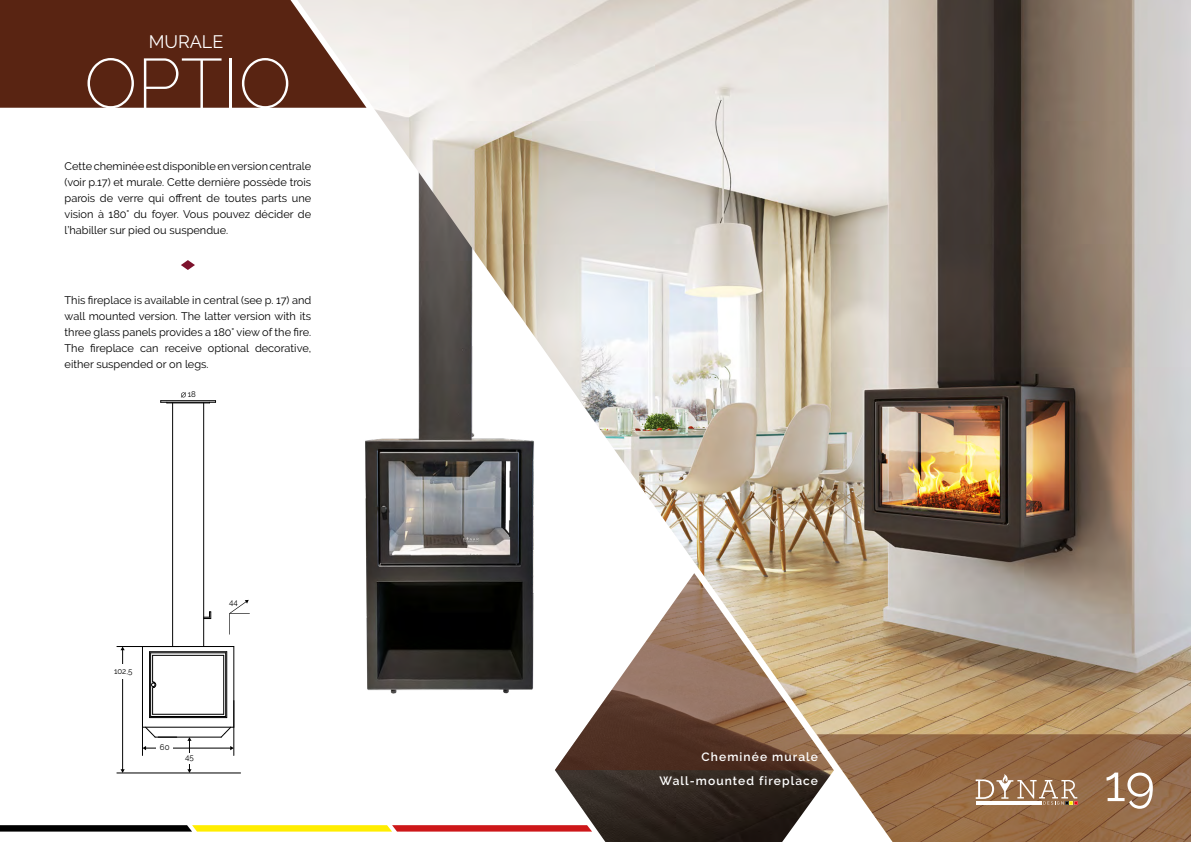
<style>
.page{position:relative;width:1191px;height:842px;background:#fff}
.page>*{position:absolute;margin:0;border:0;box-sizing:border-box;transform-origin:0 0}
.t1{font:200 70px "Raleway";color:#fff}
.t2{font:50px "Raleway";color:#fff}
.t3{font:18px "Raleway";color:#fff}
.t4{font:600 12px/24.8px "Raleway";letter-spacing:.09em;color:#fff;text-align:right}
.t5{font:11px/16px "Raleway";color:#000;text-align:justify}
.t6{font:8.2px "Raleway";color:#000}
</style>
<div class="page">
<div style="left:0;top:0;width:297px;height:108px;background:#592412"></div>
<svg style="left:181px;top:260px;width:14px;height:10px"></svg>
<svg style="left:0;top:825px;width:297px;height:6px;background:#615b0b"></svg>
<img style="left:297px;top:0;width:894px;height:842px">
<svg style="left:816px;top:734px;width:375px;height:108px;background:#9e7757"></svg>
<svg style="left:555px;top:573px;width:279px;height:197px"></svg>
<svg style="left:975px;top:774px;width:102px;height:31px;background:#a88465"></svg>
<hr style="left:975px;top:801px;width:66px;height:4px;background:#fff">
<hr style="left:161px;top:400px;width:54px;height:1px;background:#000">
<hr style="left:151px;top:653px;width:75px;height:1px;background:#000">
<hr style="left:150px;top:651px;width:77px;height:1px;background:#000">
<hr style="left:153px;top:655px;width:71px;height:1px;background:#000">
<hr style="left:151px;top:716px;width:75px;height:1px;background:#000">
<hr style="left:150px;top:717px;width:77px;height:1px;background:#000">
<hr style="left:155px;top:737px;width:66px;height:1px;background:#000">
<hr style="left:153px;top:714px;width:71px;height:1px;background:#000">
<hr style="left:142px;top:727px;width:92px;height:1px;background:#000">
<hr style="left:142px;top:646px;width:92px;height:1px;background:#000">
<hr style="left:142px;top:646px;width:1px;height:81px;background:#000">
<hr style="left:150px;top:653px;width:1px;height:63px;background:#000">
<hr style="left:149px;top:652px;width:1px;height:65px;background:#000">
<svg style="left:151px;top:655px;width:5px;height:59px"></svg>
<hr style="left:172px;top:403px;width:1px;height:243px;background:#000">
<hr style="left:203px;top:403px;width:1px;height:243px;background:#000">
<hr style="left:234px;top:646px;width:1px;height:81px;background:#000">
<hr style="left:225px;top:653px;width:1px;height:63px;background:#000">
<hr style="left:226px;top:652px;width:1px;height:65px;background:#000">
<hr style="left:223px;top:655px;width:1px;height:59px;background:#000">
<svg style="left:221px;top:727px;width:10px;height:11px"></svg>
<svg style="left:204px;top:612px;width:7px;height:7px"></svg>
<hr style="left:161px;top:402px;width:54px;height:1px;background:#000">
<hr style="left:167px;top:403px;width:42px;height:1px;background:#000">
<svg style="left:209px;top:401px;width:7px;height:2px"></svg>
<svg style="left:145px;top:727px;width:32px;height:11px"></svg>
<svg style="left:181px;top:392px;width:5px;height:6px"></svg>
<svg style="left:229px;top:600px;width:21px;height:34px"></svg>
<hr style="left:117px;top:646px;width:62px;height:1px;background:#000">
<hr style="left:117px;top:773px;width:123px;height:1px;background:#000">
<hr style="left:142px;top:700px;width:1px;height:55px;background:#000">
<hr style="left:234px;top:700px;width:1px;height:55px;background:#000">
<hr style="left:122px;top:650px;width:1px;height:120px;background:#000">
<svg style="left:121px;top:769px;width:4px;height:4px"></svg>
<hr style="left:189px;top:740px;width:1px;height:30px;background:#000">
<svg style="left:187px;top:737px;width:4px;height:4px"></svg>
<svg style="left:187px;top:769px;width:4px;height:4px"></svg>
<hr style="left:145px;top:748px;width:86px;height:1px;background:#000">
<svg style="left:230px;top:746px;width:4px;height:4px"></svg>
<div style="left:111px;top:664px;width:24px;height:14px;background:#fff"></div>
<div style="left:156px;top:740px;width:17px;height:15px;background:#fff"></div>
<div style="left:180px;top:753px;width:19px;height:11px;background:#fff"></div>
<h3 class="t3" style="left:149px;top:31px;width:76px">MURALE</h3>
<h1 class="t1" style="left:84px;top:42px;width:209px">OPTIO</h1>
<p class="t5" style="left:65px;top:158px;width:248px">Cette cheminée est disponible en version centrale (voir p.17) et murale. Cette dernière possède trois parois de verre qui offrent de toutes parts une vision à 180° du foyer. Vous pouvez décider de l’habiller sur pied ou suspendue.</p>
<p class="t5" style="left:65px;top:292px;width:248px">This fireplace is available in central (see p. 17) and wall mounted version. The latter version with its three glass panels provides a 180° view of the fire.<br>The fireplace can receive optional decorative, either suspended or on legs.</p>
<p class="t6" style="left:188px;top:390px;width:10px">18</p>
<p class="t6" style="left:114px;top:666px;width:20px">102,5</p>
<p class="t6" style="left:160px;top:742px;width:11px">60</p>
<p class="t6" style="left:185px;top:752px;width:10px">45</p>
<p class="t6" style="left:229px;top:597px;width:10px">44</p>
<p class="t4" style="left:659px;top:744px;width:160px">Cheminée murale<br>Wall-mounted fireplace</p>
<h2 class="t2" style="left:1104px;top:754px;width:52px">19</h2>
</div>
